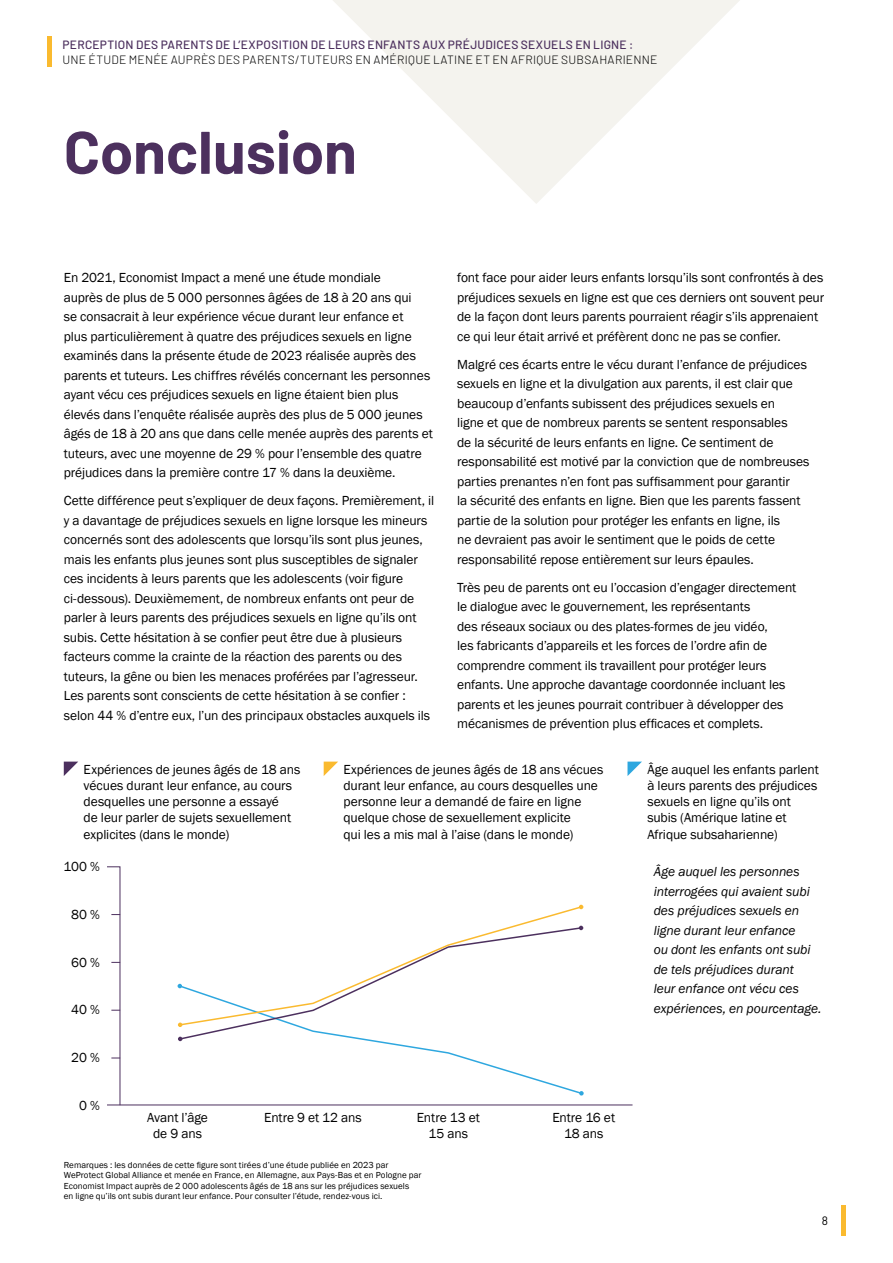
<style>
.page{position:relative;width:893px;height:1263px;background:#fff}
.page>*{position:absolute;margin:0;border:0;box-sizing:border-box;transform-origin:0 0}
.t1{font:700 60px "Barlow";color:#4c305e}
.t2{font:13.5px/19.5px "Franklin Gothic";letter-spacing:-.005em;color:#000}
.t3{font:italic 13.5px/19.5px "Franklin Gothic";letter-spacing:-.005em;color:#000}
.t4{font:300 12px "Barlow";letter-spacing:.025em;color:#000}
.t5{font:500 12px "Barlow";letter-spacing:.02em;color:#4c305e}
.t6{font:12px "Barlow";color:#000}
.t7{font:9px/10.5px "Franklin Gothic";letter-spacing:.005em;color:#000}
</style>
<div class="page">
<svg style="left:333px;top:0;width:407px;height:204px;fill:#f4f3ee"></svg>
<hr style="left:48px;top:37px;width:4px;height:30px;background:#faba2f">
<hr style="left:841px;top:1205px;width:4px;height:31px;background:#faba2f">
<svg style="left:64px;top:762px;width:14px;height:14px"></svg>
<svg style="left:324px;top:762px;width:14px;height:14px"></svg>
<svg style="left:627px;top:762px;width:15px;height:14px"></svg>
<hr style="left:892px;top:368px;width:1px;height:895px;background:#4c305e">
<svg style="left:107px;top:866px;width:13px;height:239px"></svg>
<hr style="left:107px;top:1105px;width:525px;height:1px;background:#4c305e">
<svg style="left:179px;top:906px;width:404px;height:78px"></svg>
<svg style="left:178px;top:984px;width:406px;height:111px"></svg>
<svg style="left:579px;top:905px;width:4px;height:4px"></svg>
<p class="t5" style="left:63px;top:35px;width:572px">PERCEPTION DES PARENTS DE L’EXPOSITION DE LEURS ENFANTS AUX PRÉJUDICES SEXUELS EN LIGNE :</p>
<p class="t4" style="left:63px;top:51px;width:596px">UNE ÉTUDE MENÉE AUPRÈS DES PARENTS/TUTEURS EN AMÉRIQUE LATINE ET EN AFRIQUE SUBSAHARIENNE</p>
<h1 class="t1" style="left:64px;top:108px;width:295px">Conclusion</h1>
<p class="t2" style="left:64px;top:268px;width:371px">En 2021, Economist Impact a mené une étude mondiale<br>auprès de plus de 5 000 personnes âgées de 18 à 20 ans qui<br>se consacrait à leur expérience vécue durant leur enfance et<br>plus particulièrement à quatre des préjudices sexuels en ligne examinés dans la présente étude de 2023 réalisée auprès des parents et tuteurs. Les chiffres révélés concernant les personnes ayant vécu ces préjudices sexuels en ligne étaient bien plus élevés dans l’enquête réalisée auprès des plus de 5 000 jeunes âgés de 18 à 20 ans que dans celle menée auprès des parents et tuteurs, avec une moyenne de 29 % pour l’ensemble des quatre préjudices dans la première contre 17 % dans la deuxième.</p>
<p class="t2" style="left:64px;top:491px;width:372px">Cette différence peut s’expliquer de deux façons. Premièrement, il y a davantage de préjudices sexuels en ligne lorsque les mineurs concernés sont des adolescents que lorsqu’ils sont plus jeunes, mais les enfants plus jeunes sont plus susceptibles de signaler ces incidents à leurs parents que les adolescents (voir figure ci-dessous). Deuxièmement, de nombreux enfants ont peur de parler à leurs parents des préjudices sexuels en ligne qu’ils ont subis. Cette hésitation à se confier peut être due à plusieurs facteurs comme la crainte de la réaction des parents ou des tuteurs, la gêne ou bien les menaces proférées par l’agresseur.<br>Les parents sont conscients de cette hésitation à se confier : selon 44 % d’entre eux, l’un des principaux obstacles auxquels ils</p>
<p class="t2" style="left:457px;top:268px;width:369px">font face pour aider leurs enfants lorsqu’ils sont confrontés à des préjudices sexuels en ligne est que ces derniers ont souvent peur de la façon dont leurs parents pourraient réagir s’ils apprenaient ce qui leur était arrivé et préfèrent donc ne pas se confier.</p>
<p class="t2" style="left:457px;top:355px;width:354px">Malgré ces écarts entre le vécu durant l’enfance de préjudices sexuels en ligne et la divulgation aux parents, il est clair que beaucoup d’enfants subissent des préjudices sexuels en<br>ligne et que de nombreux parents se sentent responsables<br>de la sécurité de leurs enfants en ligne. Ce sentiment de responsabilité est motivé par la conviction que de nombreuses parties prenantes n’en font pas suffisamment pour garantir<br>la sécurité des enfants en ligne. Bien que les parents fassent partie de la solution pour protéger les enfants en ligne, ils<br>ne devraient pas avoir le sentiment que le poids de cette responsabilité repose entièrement sur leurs épaules.</p>
<p class="t2" style="left:457px;top:578px;width:341px">Très peu de parents ont eu l’occasion d’engager directement le dialogue avec le gouvernement, les représentants<br>des réseaux sociaux ou des plates-formes de jeu vidéo,<br>les fabricants d’appareils et les forces de l’ordre afin de comprendre comment ils travaillent pour protéger leurs enfants. Une approche davantage coordonnée incluant les parents et les jeunes pourrait contribuer à développer des mécanismes de prévention plus efficaces et complets.</p>
<p class="t2" style="left:84px;top:761px;width:218px;line-height:16.2px">Expériences de jeunes âgés de 18 ans vécues durant leur enfance, au cours desquelles une personne a essayé<br>de leur parler de sujets sexuellement explicites (dans le monde)</p>
<p class="t2" style="left:343px;top:761px;width:261px;line-height:16.2px">Expériences de jeunes âgés de 18 ans vécues durant leur enfance, au cours desquelles une personne leur a demandé de faire en ligne quelque chose de sexuellement explicite<br>qui les a mis mal à l’aise (dans le monde)</p>
<p class="t2" style="left:647px;top:761px;width:173px;line-height:16.2px">Âge auquel les enfants parlent à leurs parents des préjudices sexuels en ligne qu’ils ont subis (Amérique latine et<br>Afrique subsaharienne)</p>
<p class="t3" style="left:654px;top:862px;width:169px">Âge auquel les personnes interrogées qui avaient subi des préjudices sexuels en ligne durant leur enfance<br>ou dont les enfants ont subi de tels préjudices durant<br>leur enfance ont vécu ces expériences, en pourcentage.</p>
<p class="t2" style="left:63px;top:857px;width:38px">100 %</p>
<p class="t2" style="left:71px;top:905px;width:30px">80 %</p>
<p class="t2" style="left:71px;top:953px;width:30px">60 %</p>
<p class="t2" style="left:71px;top:1000px;width:30px">40 %</p>
<p class="t2" style="left:71px;top:1048px;width:30px">20 %</p>
<p class="t2" style="left:79px;top:1096px;width:22px">0%</p>
<p class="t2" style="left:147px;top:1110px;width:62px;line-height:16.2px;text-align:center">Avant l’âge de 9 ans</p>
<p class="t2" style="left:264px;top:1108px;width:99px">Entre 9 et 12 ans</p>
<p class="t2" style="left:417px;top:1110px;width:65px;line-height:16.2px;text-align:center">Entre 13 et<br>15 ans</p>
<p class="t2" style="left:552px;top:1110px;width:64px;line-height:16.2px;text-align:center">Entre 16 et<br>18 ans</p>
<p class="t7" style="left:64px;top:1159px;width:359px">Remarques : les données de cette figure sont tirées d’une étude publiée en 2023 par WeProtect Global Alliance et menée en France, en Allemagne, aux Pays-Bas et en Pologne par Economist Impact auprès de 2 000 adolescents âgés de 18 ans sur les préjudices sexuels<br>en ligne qu’ils ont subis durant leur enfance. Pour consulter l’étude, rendez-vous ici.</p>
<p class="t6" style="left:822px;top:1212px;width:8px">8</p>
</div>
